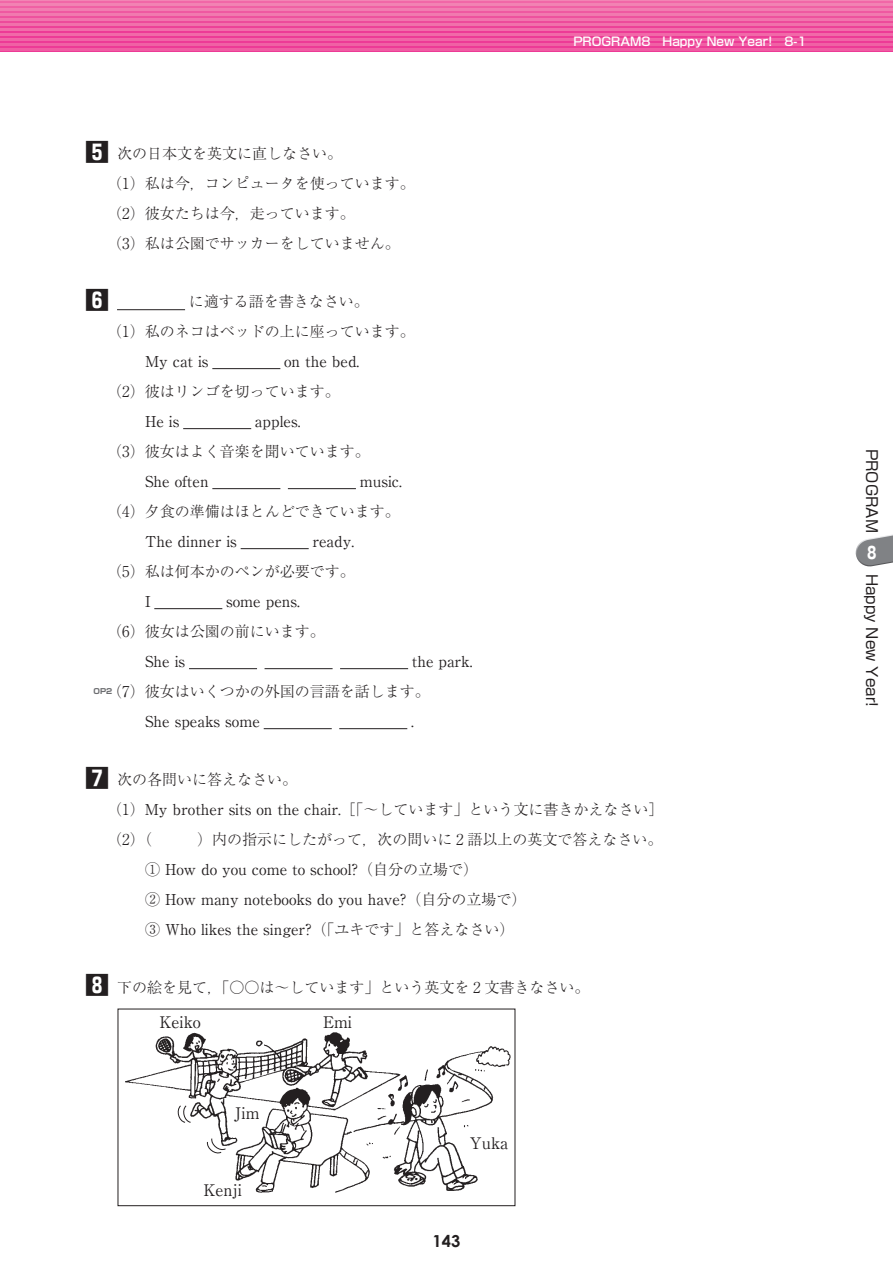
<style>
.page{position:relative;width:893px;height:1263px;background:#fff}
.page>*{position:absolute;margin:0;border:0;box-sizing:border-box;transform-origin:0 0}
.t1{font:700 24px "Shin Go Pr 6";color:#231f20}
.t2{font:700 16.5px "Century Gothic";color:#231f20}
.t3{font:700 16.5px "Gothic MB101 Pr 6";color:#fff;scale:.75 1}
.t4{font:15.9px "Ryumin Pr 6";color:#231f20}
.t5{font:300 15px/30px "Ryumin Pr 6";color:#231f20}
.t6{font:15px "Ryumin Pr 6";color:#231f20}
.t7{font:15px "Shin Go Pr 6";color:#231f20}
.t8{font:500 12px "Shin Go Pro";color:#fff}
.t9{font:700 7.5px "Shin Go Pr 6";color:#6c6d70}
.s1{font-family:"Shin Go Pr 6";font-weight:700;font-size:24px}
.s2{font-weight:400}
.s3{font-weight:300}
</style>
<div class="page">
<svg style="left:0;top:0;width:893px;height:52px;background:#ee55a0"></svg>
<hr style="left:1px;top:0;width:892px;height:1px;background:#f284b4">
<hr style="left:1px;top:4px;width:892px;height:2px;background:#f181b2">
<hr style="left:1px;top:9px;width:892px;height:2px;background:#f17cb0">
<hr style="left:1px;top:14px;width:892px;height:2px;background:#f178ae">
<hr style="left:1px;top:19px;width:892px;height:2px;background:#f174ad">
<hr style="left:1px;top:24px;width:892px;height:2px;background:#f16fab">
<hr style="left:1px;top:29px;width:892px;height:2px;background:#f16ca9">
<hr style="left:1px;top:34px;width:892px;height:2px;background:#f168a8">
<hr style="left:1px;top:39px;width:892px;height:2px;background:#f064a6">
<hr style="left:1px;top:44px;width:892px;height:2px;background:#f060a4">
<hr style="left:1px;top:49px;width:892px;height:2px;background:#ef5ca3">
<svg style="left:855px;top:534px;width:38px;height:33px"></svg>
<hr style="left:117px;top:309px;width:68px;height:1px;background:#231f20">
<hr style="left:212px;top:368px;width:68px;height:1px;background:#231f20">
<hr style="left:183px;top:428px;width:68px;height:1px;background:#231f20">
<hr style="left:212px;top:488px;width:68px;height:1px;background:#231f20">
<hr style="left:288px;top:488px;width:68px;height:1px;background:#231f20">
<hr style="left:241px;top:548px;width:68px;height:1px;background:#231f20">
<hr style="left:154px;top:608px;width:68px;height:1px;background:#231f20">
<hr style="left:189px;top:668px;width:68px;height:1px;background:#231f20">
<hr style="left:265px;top:668px;width:68px;height:1px;background:#231f20">
<hr style="left:340px;top:668px;width:68px;height:1px;background:#231f20">
<hr style="left:264px;top:728px;width:68px;height:1px;background:#231f20">
<hr style="left:339px;top:728px;width:68px;height:1px;background:#231f20">
<img style="left:117px;top:1008px;width:399px;height:199px">
<div style="left:118px;top:1009px;width:397px;height:197px;border:1px solid #231f20"></div>
<svg style="left:176px;top:1105px;width:15px;height:18px"></svg>
<svg style="left:206px;top:1138px;width:20px;height:17px"></svg>
<p class="t8" style="left:573px;top:31px;width:234px">PROGRAM8　Happy New Year!　8-1</p>
<p class="t5" style="left:107px;top:138px;width:309px;text-indent:-22px"><span class="s1">5</span> 次の日本文を英文に直しなさい。<br>（1）私は今，コンピュータを使っています。（2）彼女たちは今，走っています。<br>（3）私は公園でサッカーをしていません。</p>
<h1 class="t1" style="left:85px;top:281px;width:25px">6</h1>
<p class="t5" style="left:107px;top:285px;width:309px;text-indent:82px">に適する語を書きなさい。<br>（1）私のネコはベッドの上に座っています。</p>
<p class="t6" style="left:145px;top:350px;width:65px">My cat is</p>
<p class="t6" style="left:284px;top:350px;width:77px">on the bed.</p>
<p class="t5" style="left:107px;top:375px;width:234px">（2）彼はリンゴを切っています。</p>
<p class="t6" style="left:145px;top:410px;width:36px">He is</p>
<p class="t6" style="left:255px;top:410px;width:47px">apples.</p>
<p class="t5" style="left:107px;top:435px;width:264px">（3）彼女はよく音楽を聞いています。</p>
<p class="t6" style="left:145px;top:470px;width:65px">She often</p>
<p class="t6" style="left:360px;top:470px;width:44px">music.</p>
<p class="t5" style="left:107px;top:495px;width:294px">（4）夕食の準備はほとんどできています。</p>
<p class="t6" style="left:145px;top:530px;width:93px">The dinner is</p>
<p class="t6" style="left:312px;top:530px;width:43px">ready.</p>
<p class="t5" style="left:107px;top:555px;width:249px">（5）私は何本かのペンが必要です。</p>
<p class="t6" style="left:145px;top:590px;width:7px">I</p>
<p class="t6" style="left:226px;top:590px;width:75px">some pens.</p>
<p class="t5" style="left:107px;top:615px;width:219px">（6）彼女は公園の前にいます。</p>
<p class="t6" style="left:145px;top:650px;width:42px">She is</p>
<p class="t6" style="left:412px;top:650px;width:62px">the park.</p>
<p class="t5" style="left:107px;top:675px;width:324px">（7）彼女はいくつかの外国の言語を話します。</p>
<p class="t6" style="left:145px;top:710px;width:116px">She speaks some</p>
<p class="t6" style="left:411px;top:710px;width:4px">.</p>
<p class="t5" style="left:85px;top:763px;width:213px"><span class="s1">7</span> 次の各問いに答えなさい。</p>
<p class="t5" style="left:107px;top:793px;width:558px">（1）<span class="s2">My brother sits on the chair.</span>［「～しています」という文に書きかえなさい］</p>
<p class="t5" style="left:107px;top:823px;width:556px">（2）（　　　）内の指示にしたがって，次の問いに 2 語以上の英文で答えなさい。</p>
<p class="t6" style="left:145px;top:857px;width:335px"><span class="s3">①</span> How do you come to school?<span class="s3">（自分の立場で）</span></p>
<p class="t6" style="left:145px;top:887px;width:383px"><span class="s3">②</span> How many notebooks do you have?<span class="s3">（自分の立場で）</span></p>
<p class="t6" style="left:145px;top:917px;width:371px"><span class="s3">③</span> Who likes the singer?<span class="s3">（「ユキです」と答えなさい）</span></p>
<p class="t5" style="left:85px;top:971px;width:506px"><span class="s1">8</span> 下の絵を見て，「○○は～しています」という英文を 2 文書きなさい。</p>
<p class="t9" style="left:94px;top:685px;width:20px">OP2</p>
<p class="t4" style="left:159px;top:1009px;width:43px">Keiko</p>
<p class="t4" style="left:323px;top:1009px;width:30px">Emi</p>
<p class="t4" style="left:234px;top:1100px;width:27px">Jim</p>
<p class="t4" style="left:203px;top:1178px;width:40px">Kenji</p>
<p class="t4" style="left:470px;top:1131px;width:40px">Yuka</p>
<p class="t2" style="left:433px;top:1228px;width:29px">143</p>
<p class="t7" style="left:884px;top:449px;width:86px;rotate:90deg">PROGRAM</p>
<p class="t3" style="left:867px;top:539px;width:14px">8</p>
<p class="t7" style="left:884px;top:574px;width:135px;rotate:90deg">Happy New Year!</p>
</div>
